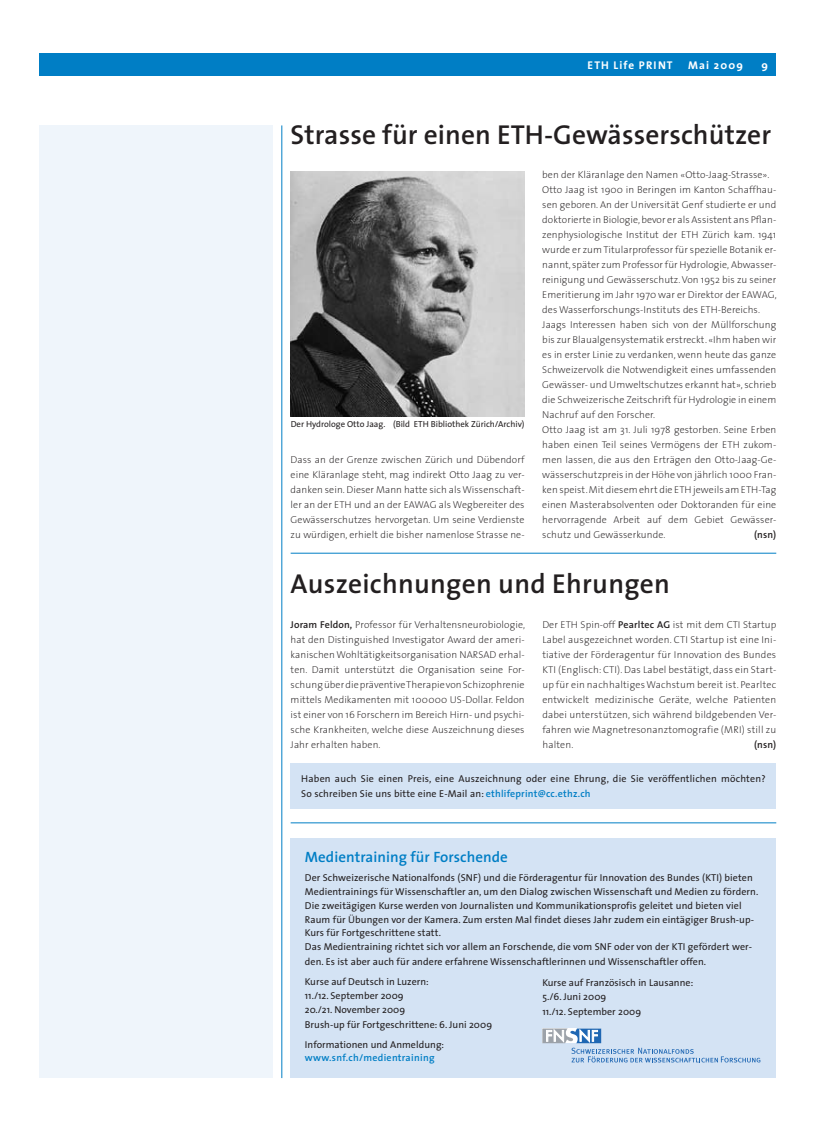
<style>
.page{position:relative;width:833px;height:1134px;background:#fff}
.page>*{position:absolute;margin:0;border:0;box-sizing:border-box;transform-origin:0 0}
.t1{font:600 27.5px "The Sans";letter-spacing:.005em;color:#231f20}
.t2{font:600 15px "The Sans";letter-spacing:.005em;color:#007ec5}
.t3{font:700 11.25px "The Sans";letter-spacing:.1em;color:#fff}
.t4{font:200 10px/15px "The Sans";letter-spacing:.01em;color:#231f20;text-align:justify}
.t5{font:10px/13.8px "The Sans";letter-spacing:.01em;color:#231f20}
.t6{font:600 10px "The Sans";letter-spacing:.03em;color:#007ec5}
.t7{font:600 10px "The Sans";letter-spacing:.01em;color:#231f20}
.t8{font:8.75px "The Sans";color:#231f20}
.s1{font-weight:600}
.s2{font-weight:600;color:#007ec5}
</style>
<div class="page">
<div style="left:753px;top:53px;width:23px;height:23px;background:#007ec5"></div>
<div style="left:39px;top:53px;width:714px;height:23px;background:#007ec5"></div>
<div style="left:291px;top:763px;width:485px;height:45px;background:#d4e3f4"></div>
<hr style="left:282px;top:125px;width:1px;height:953px;background:#007ec5">
<img style="left:291px;top:171px;width:233px;height:246px">
<hr style="left:291px;top:553px;width:485px;height:1px;background:#007ec5">
<div style="left:291px;top:838px;width:485px;height:239px;background:#d4e3f4"></div>
<svg style="left:542px;top:1028px;width:218px;height:34px"></svg>
<hr style="left:291px;top:823px;width:485px;height:1px;background:#007ec5">
<div style="left:39px;top:125px;width:234px;height:953px;background:#eff5fb"></div>
<p class="t3" style="left:587px;top:55px;width:87px">ETH Life PRINT</p>
<p class="t3" style="left:688px;top:55px;width:56px">Mai 2009</p>
<p class="t3" style="left:761px;top:55px;width:8px">9</p>
<h1 class="t1" style="left:291px;top:112px;width:482px">Strasse für einen ETH-Gewässerschützer</h1>
<p class="t8" style="left:291px;top:417px;width:235px">Der Hydrologe Otto Jaag. (Bild ETH Bibliothek Zürich/Archiv)</p>
<p class="t4" style="left:291px;top:452px;width:235px">Dass an der Grenze zwischen Zürich und Dübendorf eine Kläranlage steht, mag indirekt Otto Jaag zu ver&shy;danken sein. Dieser Mann hatte sich als Wissenschaft&shy;ler an der ETH und an der EAWAG als Wegbereiter des Gewässerschutzes hervorgetan. Um seine Verdienste zu würdigen, erhielt die bisher namenlose Strasse ne-</p>
<p class="t4" style="left:542px;top:167px;width:236px;text-align:left">ben der Kläranlage den Namen «Otto-Jaag-Strasse».<br>Otto Jaag ist 1900 in Beringen im Kanton Schaffhau&shy;sen geboren. An der Universität Genf studierte er und doktorierte in Biologie, bevor er als Assistent ans Pflan&shy;zenphysiologische Institut der ETH Zürich kam. 1941 wurde er zum Titularprofessor für spezielle Botanik er&shy;nannt, später zum Professor für Hydrologie, Abwasser&shy;reinigung und Gewässerschutz. Von 1952 bis zu seiner Emeritierung im Jahr 1970 war er Direktor der EAWAG, des Wasserforschungs-Instituts des ETH-Bereichs.<br>Jaags Interessen haben sich von der Müllforschung bis zur Blaualgensystematik erstreckt. «Ihm haben wir es in erster Linie zu verdanken, wenn heute das ganze Schweizervolk die Notwendigkeit eines umfassenden Gewässer- und Umweltschutzes erkannt hat», schrieb die Schweizerische Zeitschrift für Hydrologie in einem Nachruf auf den Forscher.<br>Otto Jaag ist am 31. Juli 1978 gestorben. Seine Erben haben einen Teil seines Vermögens der ETH zukom&shy;men lassen, die aus den Erträgen den Otto-Jaag-Ge&shy;wässerschutzpreis in der Höhe von jährlich 1000 Fran&shy;ken speist. Mit diesem ehrt die ETH jeweils am ETH-Tag einen Masterabsolventen oder Doktoranden für eine hervorragende Arbeit auf dem Gebiet Gewässer&shy;schutz und Gewässerkunde.</p>
<p class="t7" style="left:754px;top:526px;width:24px">(nsn)</p>
<h1 class="t1" style="left:291px;top:560px;width:381px">Auszeichnungen und Ehrungen</h1>
<p class="t4" style="left:291px;top:617px;width:236px"><span class="s1">Joram Feldon,</span> Professor für Verhaltensneurobiologie, hat den Distinguished Investigator Award der ameri&shy;kanischen Wohltätigkeitsorganisation NARSAD erhal&shy;ten. Damit unterstützt die Organisation seine For&shy;schung über die präventive Therapie von Schizophrenie mittels Medikamenten mit 100000 US-Dollar. Feldon ist einer von 16 Forschern im Bereich Hirn- und psychi&shy;sche Krankheiten, welche diese Auszeichnung dieses Jahr erhalten haben.</p>
<p class="t4" style="left:542px;top:617px;width:235px">Der ETH Spin-off <span class="s1">Pearltec AG</span> ist mit dem CTI Startup Label ausgezeichnet worden. CTI Startup ist eine Ini&shy;tiative der Förderagentur für Innovation des Bundes KTI (Englisch: CTI). Das Label bestätigt, dass ein Start&shy;up für ein nachhaltiges Wachstum bereit ist. Pearltec entwickelt medizinische Geräte, welche Patienten dabei unterstützen, sich während bildgebenden Ver&shy;fahren wie Magnetresonanztomografie (MRI) still zu halten.</p>
<p class="t7" style="left:754px;top:736px;width:24px">(nsn)</p>
<p class="t5" style="left:301px;top:771px;width:466px;line-height:15px">Haben auch Sie einen Preis, eine Auszeichnung oder eine Ehrung, die Sie veröffentlichen möchten?<br>So schreiben Sie uns bitte eine E-Mail an: <span class="s2">ethlifeprint@cc.ethz.ch</span></p>
<h2 class="t2" style="left:305px;top:845px;width:205px">Medientraining für Forschende</h2>
<p class="t5" style="left:305px;top:871px;width:455px">Der Schweizerische Nationalfonds (SNF) und die Förderagentur für Innovation des Bundes (KTI) bieten Medientrainings für Wissenschaftler an, um den Dialog zwischen Wissenschaft und Medien zu fördern.<br>Die zweitägigen Kurse werden von Journalisten und Kommunikationsprofis geleitet und bieten viel Raum für Übungen vor der Kamera. Zum ersten Mal findet dieses Jahr zudem ein eintägiger Brush-up-Kurs für Fortgeschrittene statt.<br>Das Medientraining richtet sich vor allem an Forschende, die vom SNF oder von der KTI gefördert wer-</p>
<p class="t5" style="left:305px;top:951px;width:403px;line-height:20px">den. Es ist aber auch für andere erfahrene Wissenschaftlerinnen und Wissenschaftler offen.<br>Kurse auf Deutsch in Luzern:</p>
<p class="t5" style="left:305px;top:988px;width:102px">11./12. September 2009<br>20./21. November 2009</p>
<p class="t5" style="left:305px;top:1014px;width:189px;line-height:20px">Brush-up für Fortgeschrittene: 6. Juni 2009<br>Informationen und Anmeldung:</p>
<p class="t6" style="left:305px;top:1050px;width:131px">www.snf.ch/medientraining</p>
<p class="t5" style="left:542px;top:975px;width:152px">Kurse auf Französisch in Lausanne:<br>5./6. Juni 2009</p>
<p class="t5" style="left:542px;top:1004px;width:100px">11./12. September 2009</p>
</div>
